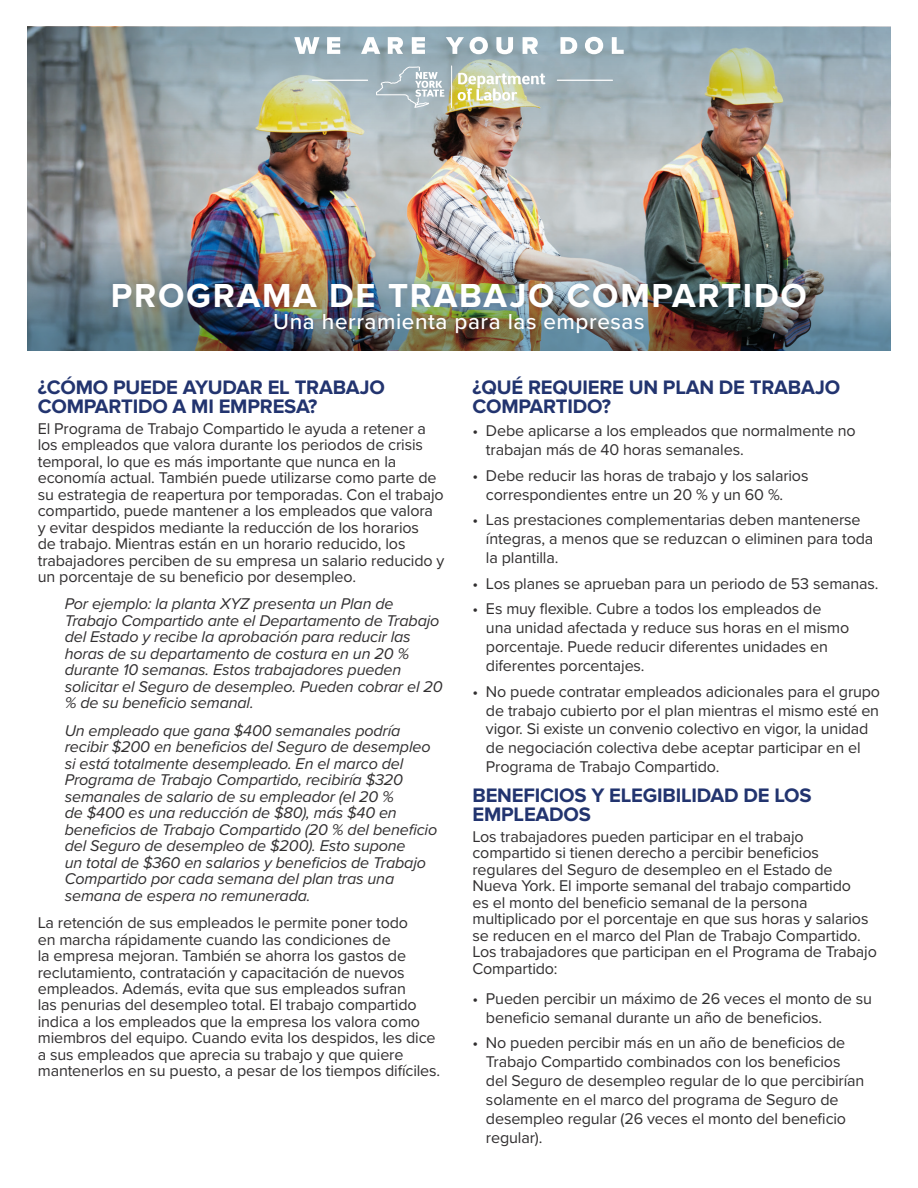
<style>
.page{position:relative;width:918px;height:1188px;background:#fff}
.page>*{position:absolute;margin:0;border:0;box-sizing:border-box;transform-origin:0 0}
.t1{font:700 34.5px "Proxima Nova";letter-spacing:.05em;color:#fff}
.t2{font:500 22.5px "Proxima Nova";letter-spacing:.025em;color:#fff}
.t3{font:700 20.25px/18.9px "Proxima Nova";letter-spacing:-.01em;color:#22346f}
.t4{font:16.2px/16.5px "Proxima Nova";letter-spacing:-.01em;color:#312f30}
.t5{font:italic 16.2px/16.5px "Proxima Nova";letter-spacing:-.01em;color:#312f30}
</style>
<div class="page">
<img style="left:27px;top:162px;width:864px;height:73px">
<img style="left:27px;top:27px;width:864px;height:135px">
<img style="left:27px;top:235px;width:864px;height:116px">
<div style="left:107px;top:278px;width:705px;height:61px;background:#002953;opacity:.2"></div>
<hr style="left:557px;top:80px;width:56px;height:1px;background:#fff">
<hr style="left:312px;top:80px;width:56px;height:1px;background:#fff">
<svg style="left:294px;top:37px;width:26px;height:17px"></svg>
<svg style="left:327px;top:37px;width:13px;height:17px"></svg>
<svg style="left:361px;top:37px;width:19px;height:17px"></svg>
<svg style="left:388px;top:37px;width:15px;height:17px"></svg>
<svg style="left:412px;top:37px;width:13px;height:17px"></svg>
<svg style="left:446px;top:37px;width:18px;height:17px"></svg>
<svg style="left:470px;top:37px;width:18px;height:17px"></svg>
<svg style="left:496px;top:37px;width:17px;height:17px"></svg>
<svg style="left:523px;top:37px;width:15px;height:17px"></svg>
<svg style="left:560px;top:37px;width:17px;height:17px"></svg>
<svg style="left:585px;top:37px;width:18px;height:17px"></svg>
<svg style="left:612px;top:37px;width:12px;height:17px"></svg>
<svg style="left:458px;top:73px;width:87px;height:28px"></svg>
<hr style="left:451px;top:65px;width:1px;height:43px;background:#fff">
<svg style="left:376px;top:66px;width:69px;height:42px"></svg>
<h1 class="t1" style="left:111px;top:276px;width:698px">PROGRAMA DE TRABAJO COMPARTIDO</h1>
<h2 class="t2" style="left:273px;top:305px;width:373px">Una herramienta para las empresas</h2>
<p class="t3" style="left:38px;top:378px;width:349px">¿CÓMO PUEDE AYUDAR EL TRABAJO<br>COMPARTIDO A MI EMPRESA?</p>
<p class="t4" style="left:38px;top:419px;width:408px">El Programa de Trabajo Compartido le ayuda a retener a los empleados que valora durante los periodos de crisis temporal, lo que es más importante que nunca en la economía actual. También puede utilizarse como parte de su estrategia de reapertura por temporadas. Con el trabajo compartido, puede mantener a los empleados que valora y evitar despidos mediante la reducción de los horarios<br>de trabajo. Mientras están en un horario reducido, los trabajadores perciben de su empresa un salario reducido y un porcentaje de su beneficio por desempleo.</p>
<p class="t5" style="left:65px;top:595px;width:379px">Por ejemplo: la planta XYZ presenta un Plan de Trabajo Compartido ante el Departamento de Trabajo del Estado y recibe la aprobación para reducir las horas de su departamento de costura en un 20 % durante 10 semanas. Estos trabajadores pueden solicitar el Seguro de desempleo. Pueden cobrar el 20 % de su beneficio semanal.</p>
<p class="t5" style="left:65px;top:721px;width:374px">Un empleado que gana $400 semanales podría recibir $200 en beneficios del Seguro de desempleo si está totalmente desempleado. En el marco del Programa de Trabajo Compartido, recibiría $320 semanales de salario de su empleador (el 20 %<br>de $400 es una reducción de $80), más $40 en beneficios de Trabajo Compartido (20 % del beneficio del Seguro de desempleo de $200). Esto supone<br>un total de $360 en salarios y beneficios de Trabajo Compartido por cada semana del plan tras una semana de espera no remunerada.</p>
<p class="t4" style="left:38px;top:914px;width:404px">La retención de sus empleados le permite poner todo<br>en marcha rápidamente cuando las condiciones de<br>la empresa mejoran. También se ahorra los gastos de reclutamiento, contratación y capacitación de nuevos empleados. Además, evita que sus empleados sufran<br>las penurias del desempleo total. El trabajo compartido indica a los empleados que la empresa los valora como miembros del equipo. Cuando evita los despidos, les dice a sus empleados que aprecia su trabajo y que quiere mantenerlos en su puesto, a pesar de los tiempos difíciles.</p>
<p class="t3" style="left:472px;top:378px;width:369px">¿QUÉ REQUIERE UN PLAN DE TRABAJO<br>COMPARTIDO?</p>
<p class="t4" style="left:486px;top:421px;width:371px;line-height:18.9px;text-indent:-13px">• Debe aplicarse a los empleados que normalmente no trabajan más de 40 horas semanales.</p>
<p class="t4" style="left:486px;top:465px;width:324px;line-height:18.9px;text-indent:-13px">• Debe reducir las horas de trabajo y los salarios correspondientes entre un 20 % y un 60 %.</p>
<p class="t4" style="left:486px;top:510px;width:389px;line-height:18.9px;text-indent:-13px">• Las prestaciones complementarias deben mantenerse íntegras, a menos que se reduzcan o eliminen para toda la plantilla.</p>
<p class="t4" style="left:472px;top:574px;width:408px">• Los planes se aprueban para un periodo de 53 semanas.</p>
<p class="t4" style="left:486px;top:599px;width:365px;line-height:18.9px;text-indent:-13px">• Es muy flexible. Cubre a todos los empleados de una unidad afectada y reduce sus horas en el mismo porcentaje. Puede reducir diferentes unidades en diferentes porcentajes.</p>
<p class="t4" style="left:486px;top:681px;width:396px;line-height:18.9px;text-indent:-13px">• No puede contratar empleados adicionales para el grupo de trabajo cubierto por el plan mientras el mismo esté en vigor. Si existe un convenio colectivo en vigor, la unidad de negociación colectiva debe aceptar participar en el Programa de Trabajo Compartido.</p>
<p class="t3" style="left:472px;top:786px;width:341px">BENEFICIOS Y ELEGIBILIDAD DE LOS<br>EMPLEADOS</p>
<p class="t4" style="left:472px;top:828px;width:406px">Los trabajadores pueden participar en el trabajo compartido si tienen derecho a percibir beneficios regulares del Seguro de desempleo en el Estado de Nueva York. El importe semanal del trabajo compartido<br>es el monto del beneficio semanal de la persona multiplicado por el porcentaje en que sus horas y salarios se reducen en el marco del Plan de Trabajo Compartido.<br>Los trabajadores que participan en el Programa de Trabajo Compartido:</p>
<p class="t4" style="left:486px;top:988px;width:387px;line-height:18.9px;text-indent:-13px">• Pueden percibir un máximo de 26 veces el monto de su beneficio semanal durante un año de beneficios.</p>
<p class="t4" style="left:486px;top:1033px;width:380px;line-height:18.9px;text-indent:-13px">• No pueden percibir más en un año de beneficios de Trabajo Compartido combinados con los beneficios del Seguro de desempleo regular de lo que percibirían solamente en el marco del programa de Seguro de desempleo regular (26 veces el monto del beneficio regular).</p>
</div>
